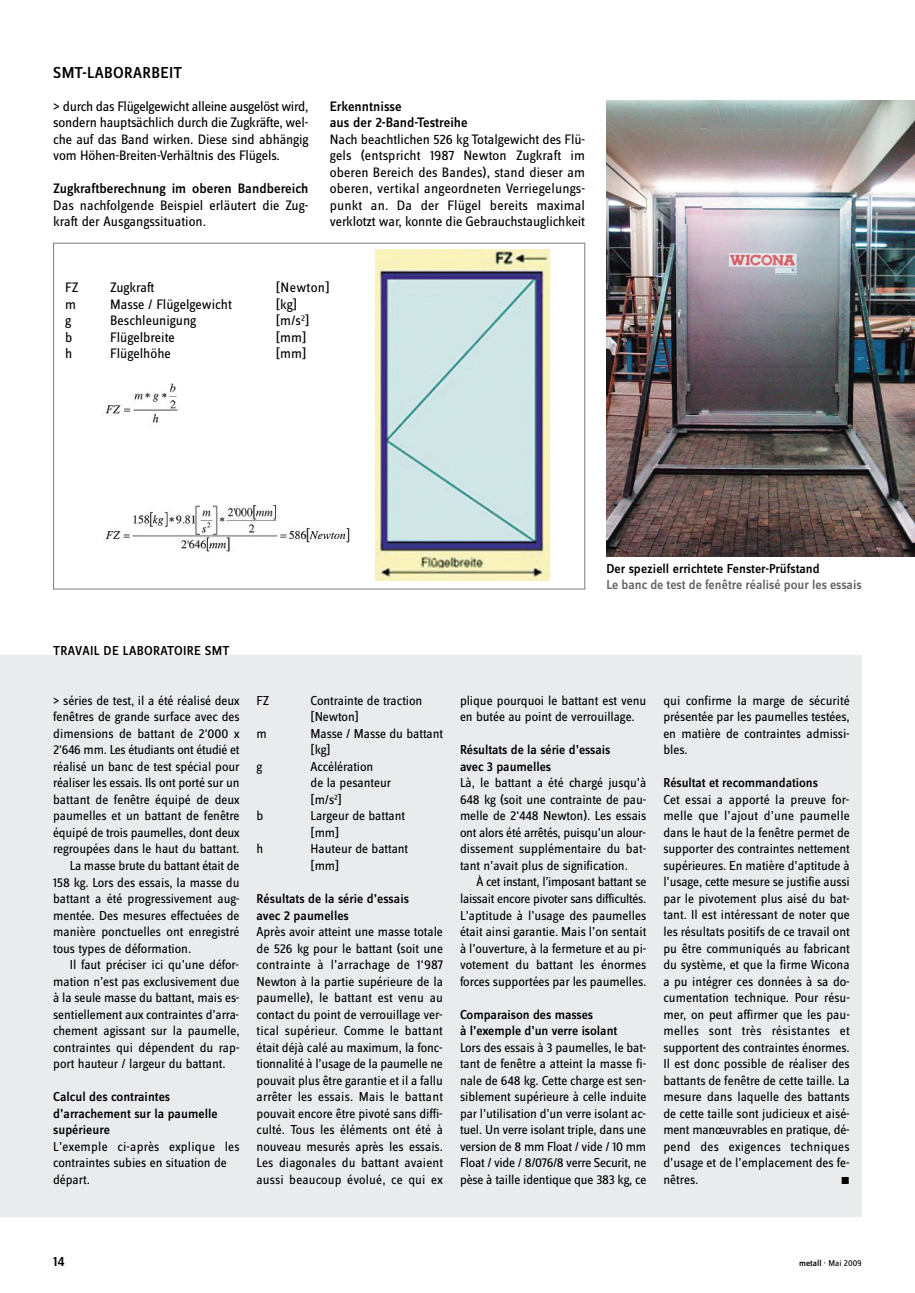
<style>
.page{position:relative;width:915px;height:1293px;background:#fff}
.page>*{position:absolute;margin:0;border:0;box-sizing:border-box;transform-origin:0 0}
.t1{font:16.5px "Zine Sans Dis Medium Roman OV HNJUUB";letter-spacing:.025em;color:#000}
.t2{font:14.25px/16.5px "Zine Sans Dis Regular Roman OV NNJUUB";color:#000;text-align:justify}
.t3{font:14.25px/16.5px "Zine Sans Dis Medium Roman OV HNJUUB";color:#000}
.t4{font:13.5px/16.5px "Zine Sans Dis Regular Roman OV NNJUUB";letter-spacing:-.005em;color:#000}
.t5{font:13.5px/16.5px "Zine Sans Dis Medium Roman OV HNJUUB";color:#000}
.t6{font:13.5px "Zine Sans Dis Medium Roman OV HNJUUB";color:#626262}
.t7{font:13.5px "Zine Sans Dis Medium Roman OV HNJUUB";letter-spacing:.025em;color:#000}
.t8{font:10.5px "Zine Sans Dis Regular Roman Exp OV SNJUUB";color:#000}
.t9{font:9px "Zine Sans Dis Regular Roman OV NNJUUB";color:#000}
.s1{font-family:"Zine Sans Dis Medium Roman OV HNJUUB"}
</style>
<div class="page">
<div style="left:0;top:655px;width:861px;height:561px;background:#e9ebed"></div>
<img style="left:606px;top:100px;width:308px;height:456px">
<img style="left:103px;top:383px;width:247px;height:169px">
<img style="left:375px;top:249px;width:174px;height:331px">
<p class="t1" style="left:53px;top:66px;width:130px">SMT-LABORARBEIT</p>
<p class="t2" style="left:53px;top:98px;width:257px">&gt; durch das Flügelgewicht alleine ausgelöst wird, sondern hauptsächlich durch die Zugkräfte, wel&shy;che auf das Band wirken. Diese sind abhängig vom Höhen-Breiten-Verhältnis des Flügels.</p>
<p class="t3" style="left:53px;top:182px;width:257px">Zugkraftberechnung im oberen Bandbereich</p>
<p class="t2" style="left:53px;top:197px;width:257px">Das nachfolgende Beispiel erläutert die Zug&shy;kraft der Ausgangssituation.</p>
<p class="t3" style="left:330px;top:99px;width:139px">Erkenntnisse<br>aus der 2-Band-Testreihe</p>
<p class="t2" style="left:330px;top:131px;width:257px">Nach beachtlichen 526 kg Totalgewicht des Flü&shy;gels (entspricht 1987 Newton Zugkraft im oberen Bereich des Bandes), stand dieser am oberen, vertikal angeordneten Verriegelungs&shy;punkt an. Da der Flügel bereits maximal verklotzt war, konnte die Gebrauchstauglichkeit</p>
<p class="t2" style="left:65px;top:279px;width:15px">FZ</p>
<p class="t2" style="left:110px;top:279px;width:46px">Zugkraft</p>
<p class="t2" style="left:276px;top:279px;width:55px">[Newton]</p>
<p class="t2" style="left:65px;top:296px;width:12px">m</p>
<p class="t2" style="left:110px;top:296px;width:123px">Masse / Flügelgewicht</p>
<p class="t2" style="left:276px;top:296px;width:23px">[kg]</p>
<p class="t2" style="left:65px;top:312px;width:7px">g</p>
<p class="t2" style="left:110px;top:312px;width:87px">Beschleunigung</p>
<p class="t2" style="left:276px;top:312px;width:35px">[m/s<sup>2</sup>]</p>
<p class="t2" style="left:65px;top:329px;width:9px">b</p>
<p class="t2" style="left:110px;top:329px;width:66px">Flügelbreite</p>
<p class="t2" style="left:276px;top:329px;width:32px">[mm]</p>
<p class="t2" style="left:65px;top:345px;width:9px">h</p>
<p class="t2" style="left:110px;top:345px;width:62px">Flügelhöhe</p>
<p class="t2" style="left:276px;top:345px;width:32px">[mm]</p>
<p class="t5" style="left:606px;top:561px;width:215px">Der speziell errichtete Fenster-Prüfstand</p>
<p class="t6" style="left:606px;top:580px;width:257px">Le banc de test de fenêtre réalisé pour les essais</p>
<p class="t7" style="left:53px;top:646px;width:178px">TRAVAIL DE LABORATOIRE SMT</p>
<p class="t4" style="left:53px;top:692px;width:188px">&gt; séries de test, il a été réalisé deux</p>
<p class="t4" style="left:53px;top:708px;width:188px">fenêtres de grande surface avec des</p>
<p class="t4" style="left:53px;top:725px;width:188px">dimensions de battant de 2'000 x</p>
<p class="t4" style="left:53px;top:741px;width:188px">2'646 mm. Les étudiants ont étudié et</p>
<p class="t4" style="left:53px;top:758px;width:188px">réalisé un banc de test spécial pour</p>
<p class="t4" style="left:53px;top:774px;width:188px">réaliser les essais. Ils ont porté sur un</p>
<p class="t4" style="left:53px;top:791px;width:188px">battant de fenêtre équipé de deux</p>
<p class="t4" style="left:53px;top:807px;width:188px">paumelles et un battant de fenêtre</p>
<p class="t4" style="left:53px;top:824px;width:188px">équipé de trois paumelles, dont deux</p>
<p class="t4" style="left:53px;top:840px;width:188px">regroupées dans le haut du battant.</p>
<p class="t4" style="left:70px;top:857px;width:171px">La masse brute du battant était de</p>
<p class="t4" style="left:53px;top:873px;width:188px">158 kg. Lors des essais, la masse du</p>
<p class="t4" style="left:53px;top:890px;width:188px">battant a été progressivement aug-</p>
<p class="t4" style="left:53px;top:906px;width:188px">mentée. Des mesures effectuées de</p>
<p class="t4" style="left:53px;top:923px;width:188px">manière ponctuelles ont enregistré</p>
<p class="t4" style="left:53px;top:939px;width:139px">tous types de déformation.</p>
<p class="t4" style="left:70px;top:956px;width:171px">Il faut préciser ici qu’une défor-</p>
<p class="t4" style="left:53px;top:972px;width:188px">mation n’est pas exclusivement due</p>
<p class="t4" style="left:53px;top:989px;width:188px">à la seule masse du battant, mais es-</p>
<p class="t4" style="left:53px;top:1005px;width:187px">sentiellement aux contraintes d’arra-</p>
<p class="t4" style="left:53px;top:1022px;width:188px">chement agissant sur la paumelle,</p>
<p class="t4" style="left:53px;top:1038px;width:188px">contraintes qui dépendent du rap-</p>
<p class="t4" style="left:53px;top:1055px;width:174px">port hauteur / largeur du battant.</p>
<p class="t5" style="left:53px;top:1089px;width:166px">Calcul des contraintes d’arrachement sur la paumelle supérieure</p>
<p class="t4" style="left:53px;top:1137px;width:188px">L’exemple ci-après explique les contraintes subies en situation de départ.</p>
<p class="t4" style="left:256px;top:692px;width:14px">FZ</p>
<p class="t4" style="left:310px;top:692px;width:113px">Contrainte de traction [Newton]</p>
<p class="t4" style="left:256px;top:725px;width:12px">m</p>
<p class="t4" style="left:310px;top:725px;width:134px">Masse / Masse du battant [kg]</p>
<p class="t4" style="left:256px;top:758px;width:7px">g</p>
<p class="t4" style="left:310px;top:758px;width:82px">Accélération<br>de la pesanteur [m/s<sup>2</sup>]</p>
<p class="t4" style="left:256px;top:807px;width:8px">b</p>
<p class="t4" style="left:310px;top:807px;width:96px">Largeur de battant [mm]</p>
<p class="t4" style="left:256px;top:840px;width:8px">h</p>
<p class="t4" style="left:310px;top:840px;width:99px">Hauteur de battant [mm]</p>
<p class="t5" style="left:256px;top:891px;width:154px">Résultats de la série d’essais avec 2 paumelles</p>
<p class="t4" style="left:256px;top:923px;width:188px;text-align:justify">Après avoir atteint une masse totale de 526 kg pour le battant (soit une contrainte à l’arrachage de 1'987<br>Newton à la partie supérieure de la paumelle), le battant est venu au contact du point de verrouillage ver&shy;tical supérieur. Comme le battant était déjà calé au maximum, la fonc&shy;tionnalité à l’usage de la paumelle ne pouvait plus être garantie et il a fallu arrêter les essais. Mais le battant pouvait encore être pivoté sans diffi&shy;culté. Tous les éléments ont été à nouveau mesurés après les essais.<br>Les diagonales du battant avaient aussi beaucoup évolué, ce qui ex</p>
<p class="t4" style="left:460px;top:692px;width:188px">plique pourquoi le battant est venu en butée au point de verrouillage.</p>
<p class="t5" style="left:460px;top:743px;width:152px">Résultats de la série d’essais avec 3 paumelles</p>
<p class="t4" style="left:460px;top:774px;width:188px;text-align:justify">Là, le battant a été chargé jusqu’à 648 kg (soit une contrainte de pau&shy;melle de 2'448 Newton). Les essais ont alors été arrêtés, puisqu’un alour&shy;dissement supplémentaire du bat&shy;tant n’avait plus de signification.</p>
<p class="t4" style="left:460px;top:873px;width:188px;text-align:justify;text-indent:16px">À cet instant, l’imposant battant se laissait encore pivoter sans difficultés.<br>L’aptitude à l’usage des paumelles était ainsi garantie. Mais l’on sentait à l’ouverture, à la fermeture et au pi&shy;votement du battant les énormes forces supportées par les paumelles.</p>
<p class="t5" style="left:460px;top:1007px;width:159px">Comparaison des masses<br>à l’exemple d’un verre isolant</p>
<p class="t4" style="left:460px;top:1038px;width:188px;text-align:justify">Lors des essais à 3 paumelles, le bat&shy;tant de fenêtre a atteint la masse fi&shy;nale de 648 kg. Cette charge est sen&shy;siblement supérieure à celle induite par l’utilisation d’un verre isolant ac&shy;tuel. Un verre isolant triple, dans une version de 8 mm Float / vide / 10 mm Float / vide / 8/076/8 verre Securit, ne pèse à taille identique que 383 kg, ce</p>
<p class="t4" style="left:663px;top:692px;width:188px;text-align:justify">qui confirme la marge de sécurité présentée par les paumelles testées, en matière de contraintes admissi&shy;bles.</p>
<p class="t5" style="left:663px;top:776px;width:156px">Résultat et recommandations</p>
<p class="t4" style="left:663px;top:791px;width:188px;text-align:justify">Cet essai a apporté la preuve for&shy;melle que l’ajout d’une paumelle dans le haut de la fenêtre permet de supporter des contraintes nettement supérieures. En matière d’aptitude à l’usage, cette mesure se justifie aussi par le pivotement plus aisé du bat&shy;tant. Il est intéressant de noter que les résultats positifs de ce travail ont pu être communiqués au fabricant du système, et que la firme Wicona a pu intégrer ces données à sa do&shy;cumentation technique. Pour résu&shy;mer, on peut affirmer que les pau&shy;melles sont très résistantes et supportent des contraintes énormes.<br>Il est donc possible de réaliser des battants de fenêtre de cette taille. La mesure dans laquelle des battants de cette taille sont judicieux et aisé&shy;ment manœuvrables en pratique, dé&shy;pend des exigences techniques d’usage et de l’emplacement des fe&shy;nêtres.</p>
<p class="t8" style="left:840px;top:1175px;width:11px">m</p>
<p class="t3" style="left:53px;top:1254px;width:13px">14</p>
<p class="t9" style="left:798px;top:1257px;width:64px"><span class="s1">metall</span> · Mai 2009</p>
</div>
